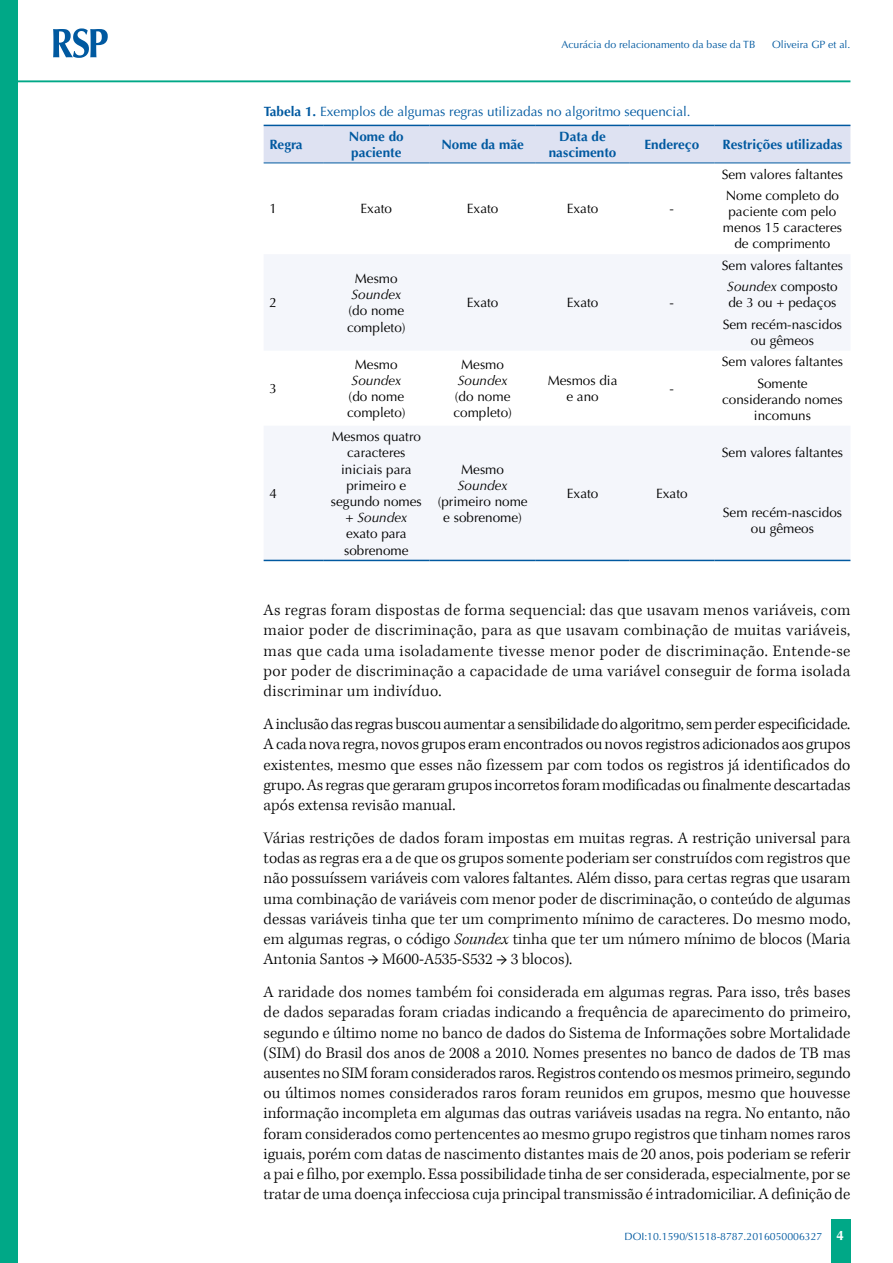
<style>
.page{position:relative;width:893px;height:1263px;background:#fff}
.page>*{position:absolute;margin:0;border:0;box-sizing:border-box;transform-origin:0 0}
.t1{font:300 16.5px/20.2px "Kepler Std";color:#000;text-align:justify}
.t2{font:13.5px/16.2px "Optima";color:#000;text-align:center}
.t3{font:700 13.5px/16.2px "Optima";color:#0059a0}
.t4{font:13.5px "Optima";color:#0059a0}
.t5{font:italic 13.5px "Optima";color:#000}
.t6{font:700 13.5px "Optima";color:#fff}
.t7{font:10.5px "Optima";color:#0059a0}
.s1{font-weight:700}
.s2{font-style:italic}
</style>
<div class="page">
<div style="left:831px;top:1220px;width:20px;height:43px;background:#00a887"></div>
<div style="left:0;top:0;width:18px;height:1263px;background:#00a887"></div>
<svg style="left:53px;top:28px;width:55px;height:30px"></svg>
<hr style="left:18px;top:80px;width:832px;height:2px;background:#00a887">
<div style="left:264px;top:126px;width:586px;height:37px;background:#dee2f2"></div>
<svg style="left:264px;top:255px;width:586px;height:305px;fill:#f4f6fb"></svg>
<hr style="left:264px;top:125px;width:59px;height:1px;background:#0059a0">
<hr style="left:323px;top:125px;width:106px;height:1px;background:#0059a0">
<hr style="left:429px;top:125px;width:107px;height:1px;background:#0059a0">
<hr style="left:536px;top:125px;width:93px;height:1px;background:#0059a0">
<hr style="left:629px;top:125px;width:85px;height:1px;background:#0059a0">
<hr style="left:714px;top:125px;width:136px;height:1px;background:#0059a0">
<hr style="left:264px;top:163px;width:59px;height:1px;background:#0059a0">
<hr style="left:323px;top:163px;width:106px;height:1px;background:#0059a0">
<hr style="left:429px;top:163px;width:107px;height:1px;background:#0059a0">
<hr style="left:536px;top:163px;width:93px;height:1px;background:#0059a0">
<hr style="left:629px;top:163px;width:85px;height:1px;background:#0059a0">
<hr style="left:714px;top:163px;width:136px;height:1px;background:#0059a0">
<hr style="left:264px;top:560px;width:59px;height:1px;background:#0059a0">
<hr style="left:323px;top:560px;width:106px;height:1px;background:#0059a0">
<hr style="left:429px;top:560px;width:107px;height:1px;background:#0059a0">
<hr style="left:536px;top:560px;width:93px;height:1px;background:#0059a0">
<hr style="left:629px;top:560px;width:85px;height:1px;background:#0059a0">
<hr style="left:714px;top:560px;width:136px;height:1px;background:#0059a0">
<p class="t7" style="left:561px;top:38px;width:196px">Acurácia do relacionamento da base da TB</p>
<p class="t7" style="left:772px;top:38px;width:80px">Oliveira GP et al.</p>
<p class="t4" style="left:264px;top:104px;width:428px"><span class="s1">Tabela 1.</span> Exemplos de algumas regras utilizadas no algoritmo sequencial.</p>
<p class="t3" style="left:269px;top:137px;width:35px">Regra</p>
<p class="t3" style="left:349px;top:128px;width:56px">Nome do paciente</p>
<p class="t3" style="left:441px;top:137px;width:84px">Nome da mãe</p>
<p class="t3" style="left:549px;top:128px;width:69px;text-align:center">Data de nascimento</p>
<p class="t3" style="left:645px;top:137px;width:56px">Endereço</p>
<p class="t3" style="left:722px;top:137px;width:122px">Restrições utilizadas</p>
<p class="t2" style="left:269px;top:201px;width:9px">1</p>
<p class="t2" style="left:361px;top:201px;width:33px">Exato</p>
<p class="t2" style="left:467px;top:201px;width:33px">Exato</p>
<p class="t2" style="left:567px;top:201px;width:33px">Exato</p>
<p class="t2" style="left:670px;top:201px;width:6px">-</p>
<p class="t2" style="left:269px;top:295px;width:9px">2</p>
<p class="t2" style="left:355px;top:271px;width:44px">Mesmo</p>
<p class="t5" style="left:352px;top:287px;width:51px">Soundex</p>
<p class="t2" style="left:347px;top:303px;width:60px;text-align:left">(do nome completo)</p>
<p class="t2" style="left:467px;top:295px;width:33px">Exato</p>
<p class="t2" style="left:567px;top:295px;width:33px">Exato</p>
<p class="t2" style="left:670px;top:295px;width:6px">-</p>
<p class="t2" style="left:269px;top:381px;width:9px">3</p>
<p class="t2" style="left:355px;top:356px;width:44px">Mesmo</p>
<p class="t5" style="left:352px;top:372px;width:51px">Soundex</p>
<p class="t2" style="left:347px;top:389px;width:60px;text-align:left">(do nome completo)</p>
<p class="t2" style="left:461px;top:356px;width:44px">Mesmo</p>
<p class="t5" style="left:458px;top:372px;width:51px">Soundex</p>
<p class="t2" style="left:453px;top:389px;width:60px;text-align:left">(do nome completo)</p>
<p class="t2" style="left:548px;top:372px;width:71px">Mesmos dia e ano</p>
<p class="t2" style="left:670px;top:381px;width:6px">-</p>
<p class="t2" style="left:269px;top:485px;width:9px">4</p>
<p class="t2" style="left:331px;top:429px;width:92px">Mesmos quatro caracteres iniciais para primeiro e segundo nomes + <span class="s2">Soundex </span>exato para sobrenome</p>
<p class="t2" style="left:461px;top:461px;width:44px">Mesmo</p>
<p class="t5" style="left:458px;top:477px;width:51px">Soundex</p>
<p class="t2" style="left:438px;top:494px;width:92px">(primeiro nome e sobrenome)</p>
<p class="t2" style="left:567px;top:485px;width:33px">Exato</p>
<p class="t2" style="left:656px;top:485px;width:33px">Exato</p>
<p class="t2" style="left:722px;top:163px;width:123px;line-height:21.3px;text-align:left">Sem valores faltantes<br>Nome completo do</p>
<p class="t2" style="left:723px;top:204px;width:121px">paciente com pelo menos 15 caracteres de comprimento</p>
<p class="t2" style="left:722px;top:255px;width:123px;line-height:21.5px">Sem valores faltantes<br><span class="s2">Soundex</span> composto</p>
<p class="t2" style="left:723px;top:292px;width:121px;line-height:21.3px">de 3 ou + pedaços<br>Sem recém-nascidos</p>
<p class="t2" style="left:751px;top:332px;width:65px">ou gêmeos</p>
<p class="t2" style="left:722px;top:351px;width:123px;line-height:21.3px">Sem valores faltantes<br>Somente</p>
<p class="t2" style="left:722px;top:391px;width:122px">considerando nomes incomuns</p>
<p class="t2" style="left:722px;top:445px;width:123px">Sem valores faltantes</p>
<p class="t2" style="left:723px;top:504px;width:121px">Sem recém-nascidos ou gêmeos</p>
<p class="t1" style="left:264px;top:601px;width:588px">As regras foram dispostas de forma sequencial: das que usavam menos variáveis, com maior poder de discriminação, para as que usavam combinação de muitas variáveis, mas que cada uma isoladamente tivesse menor poder de discriminação. Entende-se por poder de discriminação a capacidade de uma variável conseguir de forma isolada discriminar um indivíduo.</p>
<p class="t1" style="left:264px;top:714px;width:588px">A inclusão das regras buscou aumentar a sensibilidade do algoritmo, sem perder especificidade.<br>A cada nova regra, novos grupos eram encontrados ou novos registros adicionados aos grupos existentes, mesmo que esses não fizessem par com todos os registros já identificados do grupo. As regras que geraram grupos incorretos foram modificadas ou finalmente descartadas após extensa revisão manual.</p>
<p class="t1" style="left:264px;top:828px;width:588px">Várias restrições de dados foram impostas em muitas regras. A restrição universal para todas as regras era a de que os grupos somente poderiam ser construídos com registros que não possuíssem variáveis com valores faltantes. Além disso, para certas regras que usaram uma combinação de variáveis com menor poder de discriminação, o conteúdo de algumas dessas variáveis tinha que ter um comprimento mínimo de caracteres. Do mesmo modo, em algumas regras, o código <span class="s2">Soundex</span> tinha que ter um número mínimo de blocos (Maria Antonia Santos → M600-A535-S532 → 3 blocos).</p>
<p class="t1" style="left:264px;top:982px;width:588px">A raridade dos nomes também foi considerada em algumas regras. Para isso, três bases de dados separadas foram criadas indicando a frequência de aparecimento do primeiro, segundo e último nome no banco de dados do Sistema de Informações sobre Mortalidade (SIM) do Brasil dos anos de 2008 a 2010. Nomes presentes no banco de dados de TB mas ausentes no SIM foram considerados raros. Registros contendo os mesmos primeiro, segundo ou últimos nomes considerados raros foram reunidos em grupos, mesmo que houvesse informação incompleta em algumas das outras variáveis usadas na regra. No entanto, não foram considerados como pertencentes ao mesmo grupo registros que tinham nomes raros iguais, porém com datas de nascimento distantes mais de 20 anos, pois poderiam se referir a pai e filho, por exemplo. Essa possibilidade tinha de ser considerada, especialmente, por se tratar de uma doença infecciosa cuja principal transmissão é intradomiciliar. A definição de</p>
<p class="t7" style="left:624px;top:1230px;width:199px">DOI:10.1590/S1518-8787.2016050006327</p>
<p class="t6" style="left:836px;top:1227px;width:9px">4</p>
</div>
